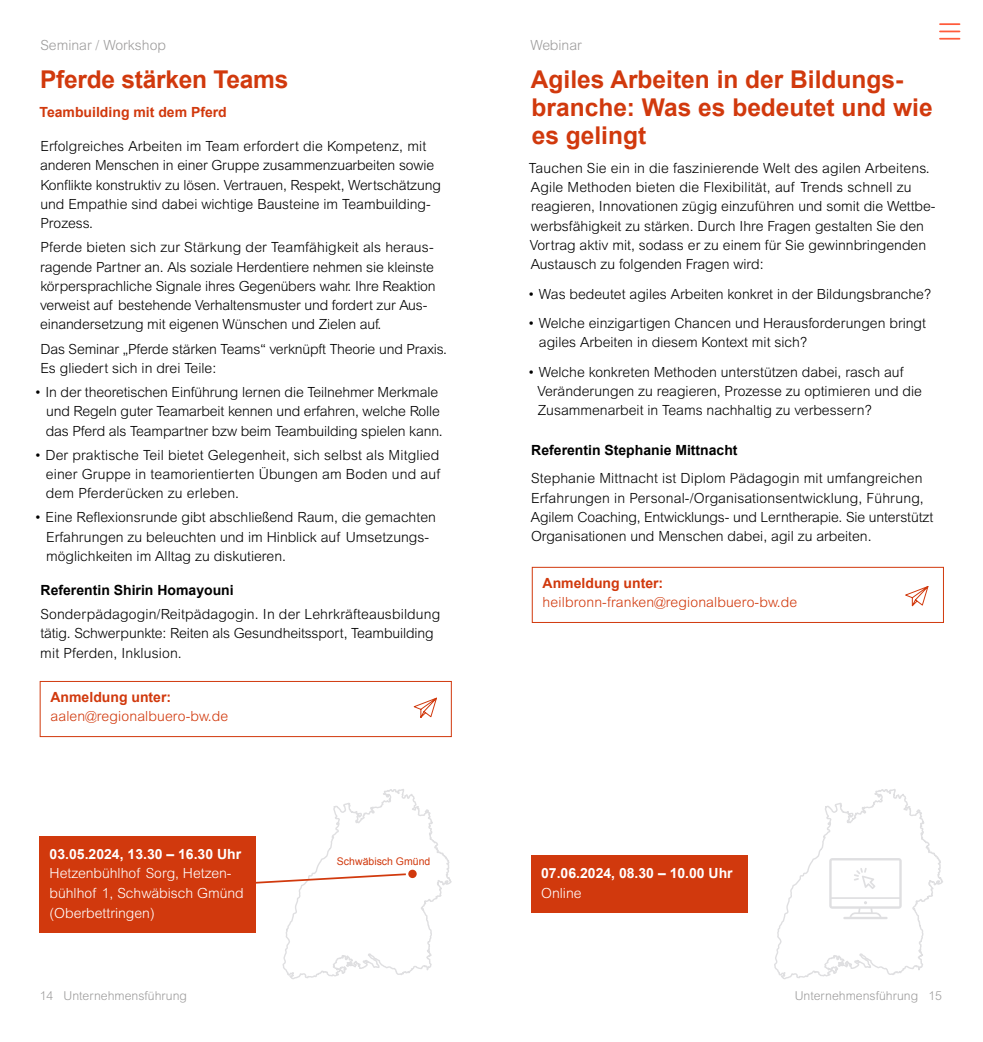
<style>
.page{position:relative;width:983px;height:1042px;background:#fff}
.page>*{position:absolute;margin:0;border:0;box-sizing:border-box;transform-origin:0 0}
.t1{font:700 24.5px/28px "Arial";color:#d1390d}
.t2{font:300 14px/19.2px "Arial MT Std";color:#000}
.t3{font:300 14px/19.6px "Arial MT Std";color:#fff}
.t4{font:300 14px "Arial MT Std";letter-spacing:.01em;color:#d1390d}
.t5{font:700 14px "Arial";color:#000}
.t6{font:700 14px "Arial";color:#d1390d}
.t7{font:700 14px "Arial";color:#fff}
.t8{font:300 14px "Arial MT Std";color:#9d9c9c}
.t9{font:300 12.25px "Arial MT Std";color:#9d9c9c}
.t10{font:10.5px "Arial";color:#d1390d}
</style>
<div class="page">
<div style="left:531px;top:856px;width:216px;height:57px;background:#d1390d"></div>
<svg style="left:774px;top:789px;width:169px;height:190px"></svg>
<div style="left:531px;top:567px;width:412px;height:56px;border:1px solid #d1390d"></div>
<svg style="left:905px;top:586px;width:24px;height:21px"></svg>
<hr style="left:939px;top:23px;width:20px;height:2px;background:#ff5b3b">
<svg style="left:939px;top:31px;width:20px;height:1px"></svg>
<hr style="left:939px;top:38px;width:20px;height:2px;background:#ff5b3b">
<div style="left:40px;top:836px;width:216px;height:96px;background:#d1390d"></div>
<svg style="left:253px;top:789px;width:199px;height:190px"></svg>
<div style="left:40px;top:681px;width:411px;height:56px;border:1px solid #d1390d"></div>
<svg style="left:413px;top:697px;width:24px;height:21px"></svg>
<p class="t8" style="left:40px;top:37px;width:127px">Seminar / Workshop</p>
<h1 class="t1" style="left:40px;top:66px;width:250px">Pferde stärken Teams</h1>
<p class="t6" style="left:39px;top:103px;width:189px">Teambuilding mit dem Pferd</p>
<p class="t2" style="left:40px;top:137px;width:402px">Erfolgreiches Arbeiten im Team erfordert die Kompetenz, mit anderen Menschen in einer Gruppe zusammenzuarbeiten sowie Konflikte konstruktiv zu lösen. Vertrauen, Respekt, Wertschätzung und Empathie sind dabei wichtige Bausteine im Teambuilding-Prozess.</p>
<p class="t2" style="left:40px;top:238px;width:397px">Pferde bieten sich zur Stärkung der Teamfähigkeit als heraus&shy;ragende Partner an. Als soziale Herdentiere nehmen sie kleinste körpersprachliche Signale ihres Gegenübers wahr. Ihre Reaktion verweist auf bestehende Verhaltensmuster und fordert zur Aus&shy;einandersetzung mit eigenen Wünschen und Zielen auf.</p>
<p class="t2" style="left:40px;top:339px;width:408px">Das Seminar „Pferde stärken Teams“ verknüpft Theorie und Praxis.<br>Es gliedert sich in drei Teile:</p>
<p class="t2" style="left:46px;top:382px;width:398px;text-indent:-11px">• In der theoretischen Einführung lernen die Teilnehmer Merkmale und Regeln guter Teamarbeit kennen und erfahren, welche Rolle das Pferd als Teampartner bzw beim Teambuilding spielen kann.</p>
<p class="t2" style="left:46px;top:445px;width:396px;text-align:justify;text-indent:-11px">• Der praktische Teil bietet Gelegenheit, sich selbst als Mitglied einer Gruppe in teamorientierten Übungen am Boden und auf dem Pferderücken zu erleben.</p>
<p class="t2" style="left:46px;top:508px;width:391px;text-indent:-11px">• Eine Reflexionsrunde gibt abschließend Raum, die gemachten<br>Erfahrungen zu beleuchten und im Hinblick auf Umsetzungs&shy;möglichkeiten im Alltag zu diskutieren.</p>
<p class="t5" style="left:41px;top:581px;width:194px">Referentin Shirin Homayouni</p>
<p class="t2" style="left:40px;top:604px;width:401px">Sonderpädagogin/Reitpädagogin. In der Lehrkräfteausbildung tätig. Schwerpunkte: Reiten als Gesundheitssport, Teambuilding mit Pferden, Inklusion.</p>
<p class="t6" style="left:50px;top:688px;width:122px">Anmeldung unter:</p>
<p class="t4" style="left:50px;top:708px;width:179px">aalen@regionalbuero-bw.de</p>
<p class="t7" style="left:50px;top:844px;width:193px">03.05.2024, 13.30 – 16.30 Uhr</p>
<p class="t3" style="left:50px;top:863px;width:196px">Hetzenbühlhof Sorg, Hetzen&shy;bühlhof 1, Schwäbisch Gmünd (Oberbettringen)</p>
<p class="t9" style="left:40px;top:989px;width:149px">14 Unternehmensführung</p>
<p class="t10" style="left:337px;top:854px;width:95px">Schwäbisch Gmünd</p>
<p class="t8" style="left:530px;top:37px;width:53px">Webinar</p>
<h1 class="t1" style="left:530px;top:66px;width:403px">Agiles Arbeiten in der Bildungs&shy;branche: Was es bedeutet und wie es gelingt</h1>
<p class="t2" style="left:529px;top:158px;width:408px">Tauchen Sie ein in die faszinierende Welt des agilen Arbeitens.<br>Agile Methoden bieten die Flexibilität, auf Trends schnell zu reagieren, Innovationen zügig einzuführen und somit die Wettbe&shy;werbsfähigkeit zu stärken. Durch Ihre Fragen gestalten Sie den Vortrag aktiv mit, sodass er zu einem für Sie gewinnbringenden Austausch zu folgenden Fragen wird:</p>
<p class="t2" style="left:527px;top:284px;width:404px">• Was bedeutet agiles Arbeiten konkret in der Bildungsbranche?</p>
<p class="t2" style="left:538px;top:314px;width:388px;text-indent:-11px">• Welche einzigartigen Chancen und Herausforderungen bringt agiles Arbeiten in diesem Kontext mit sich?</p>
<p class="t2" style="left:537px;top:362px;width:386px;text-indent:-10px">• Welche konkreten Methoden unterstützen dabei, rasch auf<br>Veränderungen zu reagieren, Prozesse zu optimieren und die<br>Zusammenarbeit in Teams nachhaltig zu verbessern?</p>
<p class="t5" style="left:531px;top:440px;width:208px">Referentin Stephanie Mittnacht</p>
<p class="t2" style="left:530px;top:469px;width:404px">Stephanie Mittnacht ist Diplom Pädagogin mit umfangreichen Erfahrungen in Personal-/Organisationsentwicklung, Führung, Agilem Coaching, Entwicklungs- und Lerntherapie. Sie unterstützt Organisationen und Menschen dabei, agil zu arbeiten.</p>
<p class="t6" style="left:542px;top:574px;width:122px">Anmeldung unter:</p>
<p class="t4" style="left:542px;top:594px;width:256px">heilbronn-franken@regionalbuero-bw.de</p>
<p class="t7" style="left:541px;top:864px;width:193px">07.06.2024, 08.30 – 10.00 Uhr</p>
<p class="t3" style="left:541px;top:883px;width:42px">Online</p>
<p class="t9" style="left:794px;top:989px;width:149px">Unternehmensführung 15</p>
</div>
